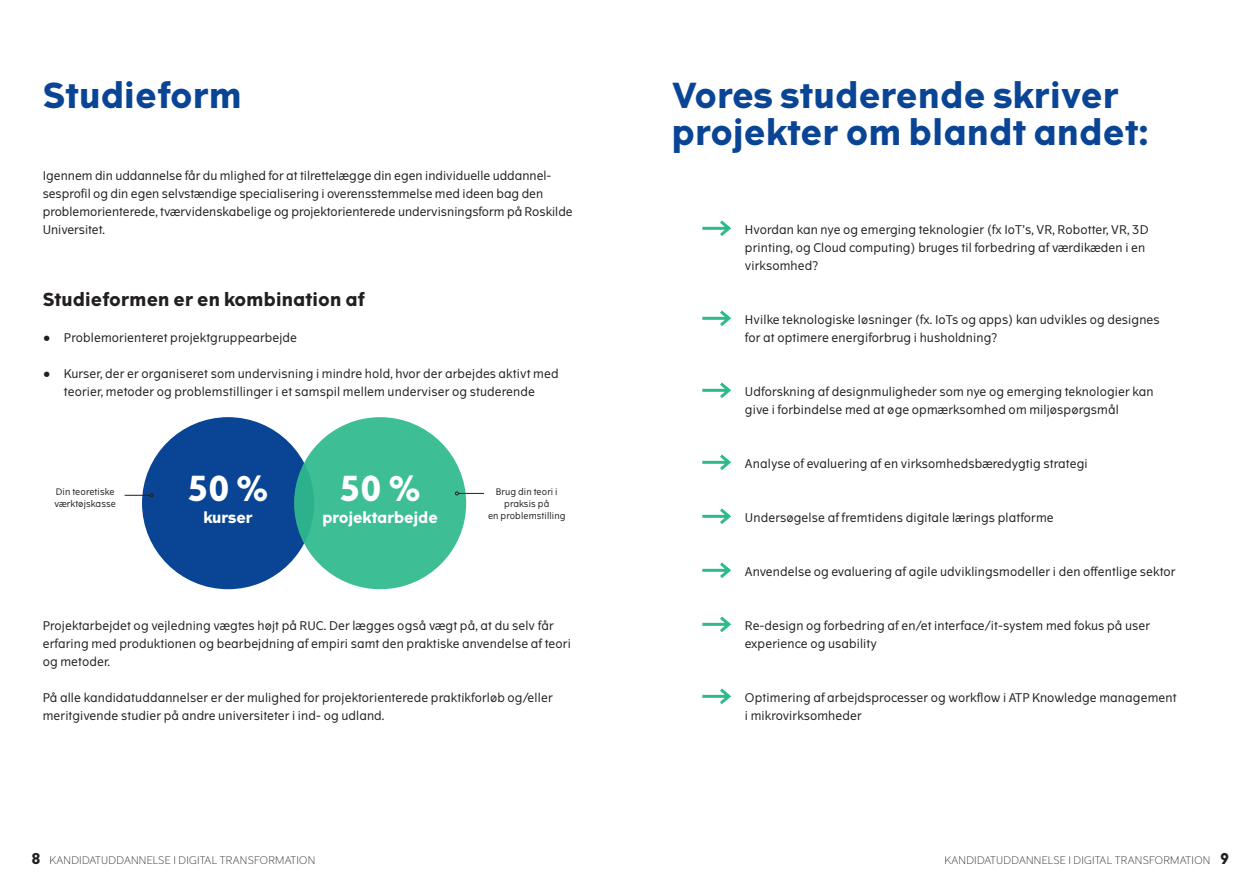
<style>
.page{position:relative;width:1259px;height:893px;background:#fff}
.page>*{position:absolute;margin:0;border:0;box-sizing:border-box;transform-origin:0 0}
.Heading_2_-_Bold_16_-_lysblå{font:700 34.5px "The Wave";letter-spacing:.01em;color:#094594}
.Sidetal{font:700 34.5px "The Wave";color:#fff}
.Heading_3_-_Bold_12{font:700 18px "The Wave";letter-spacing:.01em;color:#231f20}
.Sidetal-2{font:700 15px "The Wave";color:#fff}
.Brødtekst_Regular_8_12{font:12px/18px "The Wave";letter-spacing:.01em;color:#231f20}
.t1{font:300 10.5px "The Wave";letter-spacing:.025em;color:#231f20}
.Brødtekst_Regular_8_12-2{font:9px/12px "The Wave";letter-spacing:.01em;color:#231f20;text-align:center}
.s1{font-weight:700;font-size:15px}
</style>
<div class="page">
<div style="left:142px;top:417px;width:172px;height:172px;background:#094594;border-radius:50%"></div>
<div style="left:294px;top:417px;width:172px;height:172px;background:#3dbe94;border-radius:50%"></div>
<svg style="left:125px;top:493px;width:28px;height:4px"></svg>
<svg style="left:455px;top:491px;width:29px;height:4px"></svg>
<svg style="left:702px;top:688px;width:29px;height:16px"></svg>
<svg style="left:702px;top:616px;width:29px;height:16px"></svg>
<svg style="left:702px;top:562px;width:29px;height:16px"></svg>
<svg style="left:702px;top:508px;width:29px;height:16px"></svg>
<svg style="left:702px;top:454px;width:29px;height:16px"></svg>
<svg style="left:702px;top:382px;width:29px;height:16px"></svg>
<svg style="left:702px;top:310px;width:29px;height:16px"></svg>
<svg style="left:702px;top:220px;width:29px;height:16px"></svg>
<p class="Heading_2_-_Bold_16_-_lysblå" style="left:43px;top:73px;width:200px">Studieform</p>
<p class="Brødtekst_Regular_8_12" style="left:43px;top:167px;width:531px">Igennem din uddannelse får du mlighed for at tilrettelægge din egen individuelle uddannel&shy;sesprofil og din egen selvstændige specialisering i overensstemmelse med ideen bag den problemorienterede, tværvidenskabelige og projektorienterede undervisningsform på Roskilde Universitet.</p>
<p class="Heading_3_-_Bold_12" style="left:43px;top:288px;width:323px">Studieformen er en kombination af</p>
<p class="Brødtekst_Regular_8_12" style="left:43px;top:329px;width:256px">• Problemorienteret projektgruppearbejde</p>
<p class="Brødtekst_Regular_8_12" style="left:43px;top:365px;width:517px;text-align:center">• Kurser, der er organiseret som undervisning i mindre hold, hvor der arbejdes aktivt med teorier, metoder og problemstillinger i et samspil mellem underviser og studerende</p>
<p class="Brødtekst_Regular_8_12-2" style="left:54px;top:486px;width:63px;text-align:left">Din teoretiske værktøjskasse</p>
<p class="Sidetal" style="left:187px;top:466px;width:83px">50 %</p>
<p class="Sidetal-2" style="left:203px;top:508px;width:51px">kurser</p>
<p class="Sidetal" style="left:339px;top:466px;width:83px">50 %</p>
<p class="Sidetal-2" style="left:322px;top:508px;width:117px">projektarbejde</p>
<p class="Brødtekst_Regular_8_12-2" style="left:488px;top:486px;width:79px">Brug din teori i praksis på<br>en problemstilling</p>
<p class="Brødtekst_Regular_8_12" style="left:43px;top:617px;width:530px">Projektarbejdet og vejledning vægtes højt på RUC. Der lægges også vægt på, at du selv får erfaring med produktionen og bearbejdning af empiri samt den praktiske anvendelse af teori og metoder.</p>
<p class="Brødtekst_Regular_8_12" style="left:43px;top:689px;width:511px">På alle kandidatuddannelser er der mulighed for projektorienterede praktikforløb og/eller meritgivende studier på andre universiteter i ind- og udland.</p>
<p class="Heading_2_-_Bold_16_-_lysblå" style="left:672px;top:73px;width:448px">Vores studerende skriver</p>
<p class="Heading_2_-_Bold_16_-_lysblå" style="left:672px;top:111px;width:478px">projekter om blandt andet:</p>
<p class="Brødtekst_Regular_8_12" style="left:745px;top:221px;width:405px">Hvordan kan nye og emerging teknologier (fx IoT’s, VR, Robotter, VR, 3D printing, og Cloud computing) bruges til forbedring af værdikæden i en virksomhed?</p>
<p class="Brødtekst_Regular_8_12" style="left:745px;top:311px;width:416px">Hvilke teknologiske løsninger (fx. IoTs og apps) kan udvikles og designes for at optimere energiforbrug i husholdning?</p>
<p class="Brødtekst_Regular_8_12" style="left:745px;top:383px;width:410px">Udforskning af designmuligheder som nye og emerging teknologier kan give i forbindelse med at øge opmærksomhed om miljøspørgsmål</p>
<p class="Brødtekst_Regular_8_12" style="left:745px;top:455px;width:344px">Analyse of evaluering af en virksomhedsbæredygtig strategi</p>
<p class="Brødtekst_Regular_8_12" style="left:745px;top:509px;width:310px">Undersøgelse af fremtidens digitale lærings platforme</p>
<p class="Brødtekst_Regular_8_12" style="left:745px;top:563px;width:432px">Anvendelse og evaluering af agile udviklingsmodeller i den offentlige sektor</p>
<p class="Brødtekst_Regular_8_12" style="left:745px;top:617px;width:407px">Re-design og forbedring af en/et interface/it-system med fokus på user experience og usability</p>
<p class="Brødtekst_Regular_8_12" style="left:745px;top:689px;width:433px">Optimering af arbejdsprocesser og workflow i ATP Knowledge management i mikrovirksomheder</p>
<p class="t1" style="left:31px;top:854px;width:285px"><span class="s1">8</span> KANDIDATUDDANNELSE I DIGITAL TRANSFORMATION</p>
<p class="t1" style="left:944px;top:854px;width:286px">KANDIDATUDDANNELSE I DIGITAL TRANSFORMATION <span class="s1">9</span></p>
</div>
